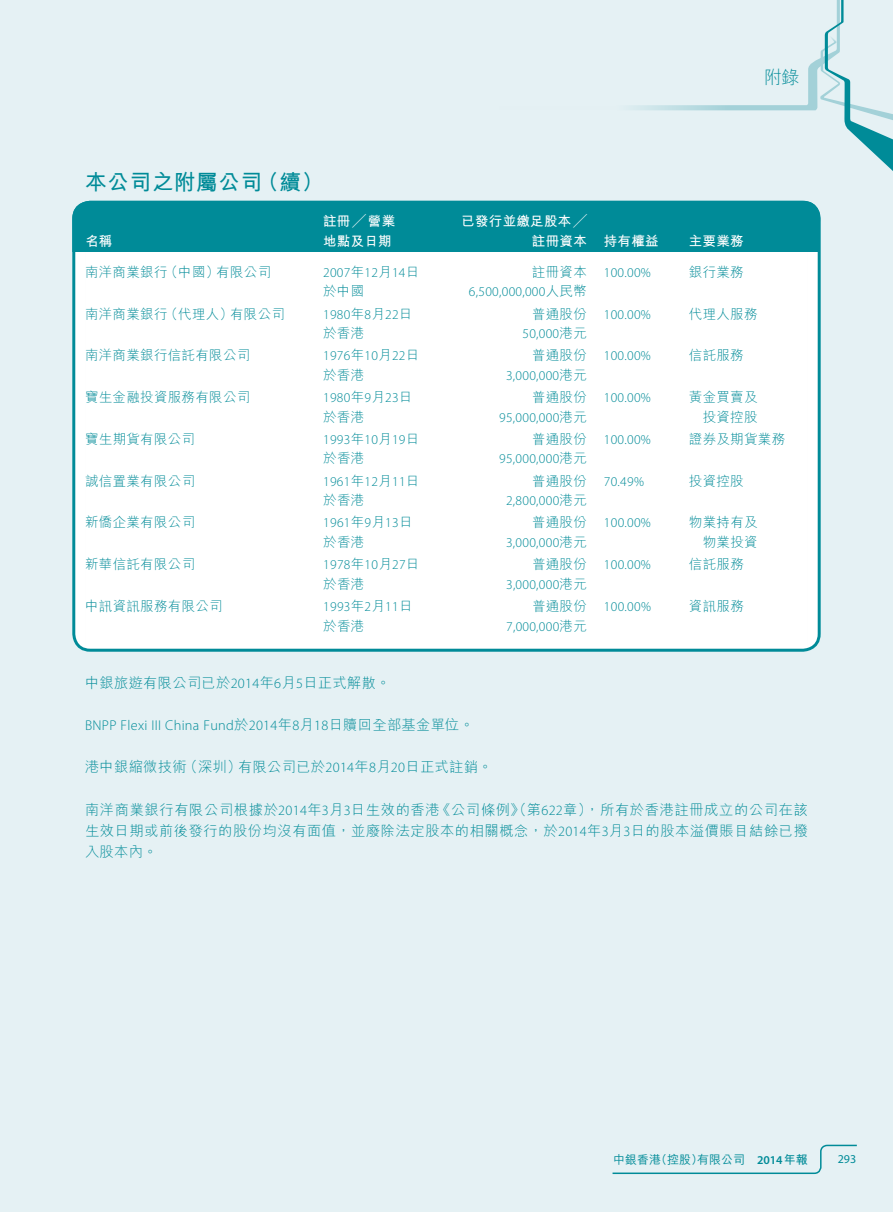
<style>
.page{position:relative;width:893px;height:1212px;background:#e5f1f4}
.page>*{position:absolute;margin:0;border:0;box-sizing:border-box;transform-origin:0 0}
.t1{font:700 21.75px "M Hei HK";letter-spacing:.02em;color:#008b98}
.t2{font:300 18px "M Hei HK";color:#008b98}
.t3{font:300 14.25px/21px "M Hei HK";letter-spacing:.04em;color:#008b98;text-align:justify}
.t4{font:300 14.25px "M Hei HK";letter-spacing:.02em;color:#008b98}
.t5{font:300 14.25px "Myriad Pro";letter-spacing:.02em;color:#008b98}
.t6{font:300 13.5px "Myriad Pro";letter-spacing:.02em;color:#008b98}
.t7{font:300 13.5px/19.5px "M Hei HK";letter-spacing:.02em;color:#008b98;text-align:right}
.t8{font:700 13.5px/19.5px "M Hei HK";letter-spacing:.02em;color:#fff}
.t9{font:500 12px "M Hei HK";color:#008b98}
.t10{font:12px "Myriad Pro";color:#008b98}
.s1{font-family:"M Hei HK"}
.s2{font-family:"Myriad Pro"}
.s3{font-family:"Myriad Pro";font-weight:600}
.s4{font-weight:700}
</style>
<div class="page">
<svg style="left:633px;top:0;width:260px;height:171px"></svg>
<svg style="left:612px;top:1144px;width:245px;height:31px"></svg>
<div style="left:76px;top:252px;width:741px;height:396px;background:#fff"></div>
<div style="left:72px;top:201px;width:748px;height:51px;background:#008b98"></div>
<div style="left:72px;top:201px;width:749px;height:451px;border:3px solid #008b98;border-radius:17px"></div>
<h2 class="t2" style="left:764px;top:65px;width:37px">附錄</h2>
<h1 class="t1" style="left:85px;top:166px;width:240px">本公司之附屬公司（續）</h1>
<p class="t8" style="left:85px;top:230px;width:29px">名稱</p>
<p class="t8" style="left:323px;top:211px;width:74px">註冊╱營業地點及日期</p>
<p class="t8" style="left:461px;top:211px;width:127px;text-align:right">已發行並繳足股本╱註冊資本</p>
<p class="t8" style="left:604px;top:230px;width:56px">持有權益</p>
<p class="t8" style="left:689px;top:230px;width:56px">主要業務</p>
<p class="t7" style="left:85px;top:262px;width:188px">南洋商業銀行（中國）有限公司</p>
<p class="t6" style="left:323px;top:265px;width:98px">2007<span class="s1">年</span>12<span class="s1">月</span>14<span class="s1">日</span></p>
<p class="t7" style="left:323px;top:281px;width:43px">於中國</p>
<p class="t7" style="left:532px;top:262px;width:56px">註冊資本</p>
<p class="t6" style="left:469px;top:284px;width:119px">6,500,000,000<span class="s1">人民幣</span></p>
<p class="t6" style="left:604px;top:265px;width:49px">100.00%</p>
<p class="t7" style="left:689px;top:262px;width:56px">銀行業務</p>
<p class="t7" style="left:85px;top:303px;width:201px">南洋商業銀行（代理人）有限公司</p>
<p class="t6" style="left:323px;top:307px;width:91px">1980<span class="s1">年</span>8<span class="s1">月</span>22<span class="s1">日</span></p>
<p class="t7" style="left:323px;top:323px;width:43px">於香港</p>
<p class="t7" style="left:532px;top:303px;width:56px">普通股份</p>
<p class="t6" style="left:522px;top:326px;width:66px">50,000<span class="s1">港元</span></p>
<p class="t6" style="left:604px;top:307px;width:49px">100.00%</p>
<p class="t7" style="left:689px;top:303px;width:70px">代理人服務</p>
<p class="t7" style="left:85px;top:345px;width:167px">南洋商業銀行信託有限公司</p>
<p class="t6" style="left:323px;top:348px;width:98px">1976<span class="s1">年</span>10<span class="s1">月</span>22<span class="s1">日</span></p>
<p class="t7" style="left:323px;top:365px;width:43px">於香港</p>
<p class="t7" style="left:532px;top:345px;width:56px">普通股份</p>
<p class="t6" style="left:506px;top:368px;width:82px">3,000,000<span class="s1">港元</span></p>
<p class="t6" style="left:604px;top:348px;width:49px">100.00%</p>
<p class="t7" style="left:689px;top:345px;width:56px">信託服務</p>
<p class="t7" style="left:85px;top:387px;width:167px">寶生金融投資服務有限公司</p>
<p class="t6" style="left:323px;top:390px;width:91px">1980<span class="s1">年</span>9<span class="s1">月</span>23<span class="s1">日</span></p>
<p class="t7" style="left:323px;top:406px;width:43px">於香港</p>
<p class="t7" style="left:532px;top:387px;width:56px">普通股份</p>
<p class="t6" style="left:499px;top:410px;width:89px">95,000,000<span class="s1">港元</span></p>
<p class="t6" style="left:604px;top:390px;width:49px">100.00%</p>
<p class="t7" style="left:689px;top:387px;width:70px">黃金買賣及投資控股</p>
<p class="t7" style="left:85px;top:429px;width:112px">寶生期貨有限公司</p>
<p class="t6" style="left:323px;top:432px;width:98px">1993<span class="s1">年</span>10<span class="s1">月</span>19<span class="s1">日</span></p>
<p class="t7" style="left:323px;top:448px;width:43px">於香港</p>
<p class="t7" style="left:532px;top:429px;width:56px">普通股份</p>
<p class="t6" style="left:499px;top:451px;width:89px">95,000,000<span class="s1">港元</span></p>
<p class="t6" style="left:604px;top:432px;width:49px">100.00%</p>
<p class="t7" style="left:689px;top:429px;width:98px">證券及期貨業務</p>
<p class="t7" style="left:85px;top:470px;width:112px">誠信置業有限公司</p>
<p class="t6" style="left:323px;top:474px;width:98px">1961<span class="s1">年</span>12<span class="s1">月</span>11<span class="s1">日</span></p>
<p class="t7" style="left:323px;top:490px;width:43px">於香港</p>
<p class="t7" style="left:532px;top:470px;width:56px">普通股份</p>
<p class="t6" style="left:506px;top:493px;width:82px">2,800,000<span class="s1">港元</span></p>
<p class="t6" style="left:604px;top:474px;width:42px">70.49%</p>
<p class="t7" style="left:689px;top:470px;width:56px">投資控股</p>
<p class="t7" style="left:85px;top:512px;width:112px">新僑企業有限公司</p>
<p class="t6" style="left:323px;top:515px;width:91px">1961<span class="s1">年</span>9<span class="s1">月</span>13<span class="s1">日</span></p>
<p class="t7" style="left:323px;top:532px;width:43px">於香港</p>
<p class="t7" style="left:532px;top:512px;width:56px">普通股份</p>
<p class="t6" style="left:506px;top:535px;width:82px">3,000,000<span class="s1">港元</span></p>
<p class="t6" style="left:604px;top:515px;width:49px">100.00%</p>
<p class="t7" style="left:689px;top:512px;width:70px">物業持有及物業投資</p>
<p class="t7" style="left:85px;top:554px;width:112px">新華信託有限公司</p>
<p class="t6" style="left:323px;top:557px;width:98px">1978<span class="s1">年</span>10<span class="s1">月</span>27<span class="s1">日</span></p>
<p class="t7" style="left:323px;top:573px;width:43px">於香港</p>
<p class="t7" style="left:532px;top:554px;width:56px">普通股份</p>
<p class="t6" style="left:506px;top:577px;width:82px">3,000,000<span class="s1">港元</span></p>
<p class="t6" style="left:604px;top:557px;width:49px">100.00%</p>
<p class="t7" style="left:689px;top:554px;width:56px">信託服務</p>
<p class="t7" style="left:85px;top:596px;width:139px">中訊資訊服務有限公司</p>
<p class="t6" style="left:323px;top:599px;width:91px">1993<span class="s1">年</span>2<span class="s1">月</span>11<span class="s1">日</span></p>
<p class="t7" style="left:323px;top:615px;width:43px">於香港</p>
<p class="t7" style="left:532px;top:596px;width:56px">普通股份</p>
<p class="t6" style="left:506px;top:618px;width:82px">7,000,000<span class="s1">港元</span></p>
<p class="t6" style="left:604px;top:599px;width:49px">100.00%</p>
<p class="t7" style="left:689px;top:596px;width:56px">資訊服務</p>
<p class="t4" style="left:85px;top:673px;width:307px">中銀旅遊有限公司已於<span class="s2">2014</span>年<span class="s2">6</span>月<span class="s2">5</span>日正式解散。</p>
<p class="t5" style="left:85px;top:718px;width:391px">BNPP Flexi III China Fund<span class="s1">於</span>2014<span class="s1">年</span>8<span class="s1">月</span>18<span class="s1">日贖回全部基金單位。</span></p>
<p class="t4" style="left:85px;top:757px;width:409px">港中銀縮微技術（深圳）有限公司已於<span class="s2">2014</span>年<span class="s2">8</span>月<span class="s2">20</span>日正式註銷。</p>
<p class="t3" style="left:85px;top:798px;width:724px">南洋商業銀行有限公司根據於<span class="s2">2014</span>年<span class="s2">3</span>月<span class="s2">3</span>日生效的香港《公司條例》（第<span class="s2">622</span>章），所有於香港註冊成立的公司在該生效日期或前後發行的股份均沒有面值，並廢除法定股本的相關概念，於<span class="s2">2014</span>年<span class="s2">3</span>月<span class="s2">3</span>日的股本溢價賬目結餘已撥入股本內。</p>
<p class="t9" style="left:613px;top:1151px;width:196px">中銀香港（控股）有限公司 <span class="s3">2014</span><span class="s4">年報</span></p>
<p class="t10" style="left:838px;top:1152px;width:20px">293</p>
</div>
